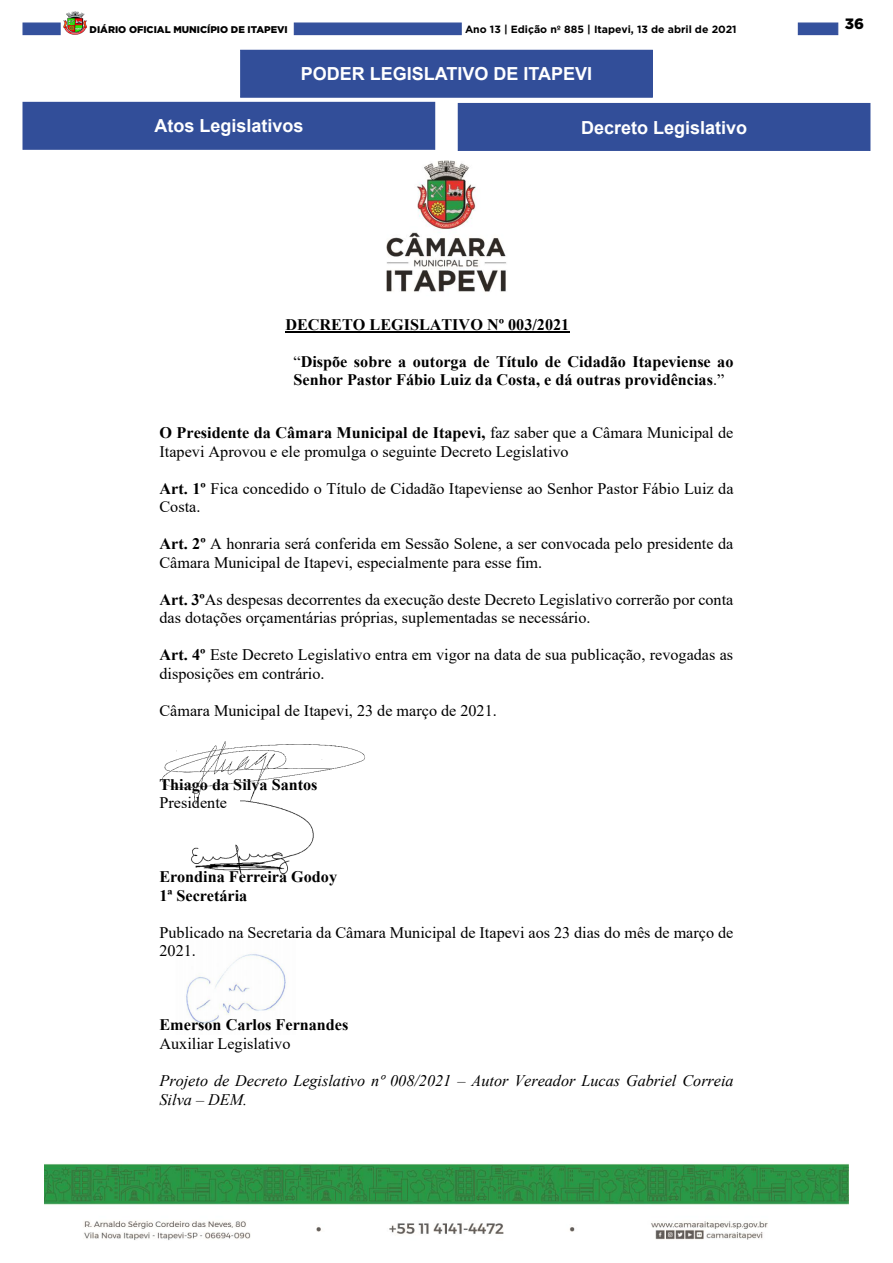
<style>
.page{position:relative;width:893px;height:1263px;background:#fff}
.page>*{position:absolute;margin:0;border:0;box-sizing:border-box;transform-origin:0 0}
.t1{font:700 18px "Arial";color:#fff}
.t2{font:16.05px/18.5px "Times New Roman";color:#000}
.t3{font:700 16.05px/18.5px "Times New Roman";color:#000}
.t4{font:italic 16.05px/18.5px "Times New Roman";color:#000}
.t5{font:900 15px "Gotham";color:#000}
.t6{font:700 10.5px "Gotham";color:#000}
.t7{font:900 9.75px "Gotham";color:#000}
.s1{font-weight:400}
.s2{font-weight:700}
</style>
<div class="page">
<div style="left:22px;top:23px;width:39px;height:12px;background:#34519d;border:1px solid #334f9b"></div>
<div style="left:798px;top:23px;width:40px;height:12px;background:#34519d"></div>
<img style="left:63px;top:11px;width:24px;height:24px">
<div style="left:294px;top:23px;width:168px;height:12px;background:#34519d"></div>
<div style="left:241px;top:50px;width:411px;height:47px;background:#324e99"></div>
<div style="left:240px;top:50px;width:413px;height:48px;border:1px solid #324e99"></div>
<div style="left:23px;top:102px;width:412px;height:47px;background:#324e99"></div>
<div style="left:22px;top:102px;width:413px;height:48px;border:1px solid #324e99"></div>
<div style="left:458px;top:103px;width:412px;height:47px;background:#324e99"></div>
<div style="left:458px;top:103px;width:412px;height:48px;border:1px solid #324e99"></div>
<img style="left:45px;top:161px;width:803px;height:1079px">
<img style="left:176px;top:940px;width:120px;height:95px">
<hr style="left:285px;top:331px;width:284px;height:2px;background:#000">
<img style="left:114px;top:781px;width:272px;height:122px">
<img style="left:139px;top:722px;width:237px;height:102px">
<p class="t7" style="left:90px;top:23px;width:200px">DIÁRIO OFICIAL MUNICÍPIO DE ITAPEVI</p>
<p class="t6" style="left:465px;top:22px;width:273px">Ano 13 | Edição nº 885 | Itapevi, 13 de abril de 2021</p>
<p class="t1" style="left:301px;top:61px;width:293px">PODER LEGISLATIVO DE ITAPEVI</p>
<p class="t1" style="left:154px;top:113px;width:151px">Atos Legislativos</p>
<p class="t1" style="left:581px;top:114px;width:168px">Decreto Legislativo</p>
<p class="t3" style="left:285px;top:315px;width:285px">DECRETO LEGISLATIVO Nº 003/2021</p>
<p class="t3" style="left:293px;top:352px;width:441px"><span class="s1">“</span>Dispõe sobre a outorga de Título de Cidadão Itapeviense ao<br>Senhor Pastor Fábio Luiz da Costa, e dá outras providências<span class="s1">.”</span></p>
<p class="t2" style="left:160px;top:423px;width:575px"><span class="s2">O Presidente da Câmara Municipal de Itapevi,</span> faz saber que a Câmara Municipal de<br>Itapevi Aprovou e ele promulga o seguinte Decreto Legislativo</p>
<p class="t2" style="left:160px;top:479px;width:575px"><span class="s2">Art. 1º</span> Fica concedido o Título de Cidadão Itapeviense ao Senhor Pastor Fábio Luiz da<br>Costa.</p>
<p class="t2" style="left:160px;top:534px;width:575px"><span class="s2">Art. 2º</span> A honraria será conferida em Sessão Solene, a ser convocada pelo presidente da<br>Câmara Municipal de Itapevi, especialmente para esse fim.</p>
<p class="t2" style="left:160px;top:590px;width:575px"><span class="s2">Art. 3º</span>As despesas decorrentes da execução deste Decreto Legislativo correrão por conta das dotações orçamentárias próprias, suplementadas se necessário.</p>
<p class="t2" style="left:160px;top:645px;width:575px"><span class="s2">Art. 4º</span> Este Decreto Legislativo entra em vigor na data de sua publicação, revogadas as disposições em contrário.</p>
<p class="t2" style="left:160px;top:701px;width:339px">Câmara Municipal de Itapevi, 23 de março de 2021.</p>
<p class="t3" style="left:160px;top:775px;width:160px">Thiago da Silva Santos<br><span class="s1">Presidente</span></p>
<p class="t3" style="left:160px;top:867px;width:179px">Erondina Ferreira Godoy<br>1ª Secretária</p>
<p class="t2" style="left:160px;top:923px;width:575px">Publicado na Secretaria da Câmara Municipal de Itapevi aos 23 dias do mês de março de<br>2021.</p>
<p class="t3" style="left:160px;top:1015px;width:190px">Emerson Carlos Fernandes<br><span class="s1">Auxiliar Legislativo</span></p>
<p class="t4" style="left:160px;top:1071px;width:576px">Projeto de Decreto Legislativo nº 008/2021 – Autor Vereador Lucas Gabriel Correia<br>Silva – DEM.</p>
<p class="t5" style="left:845px;top:13px;width:21px">36</p>
</div>
